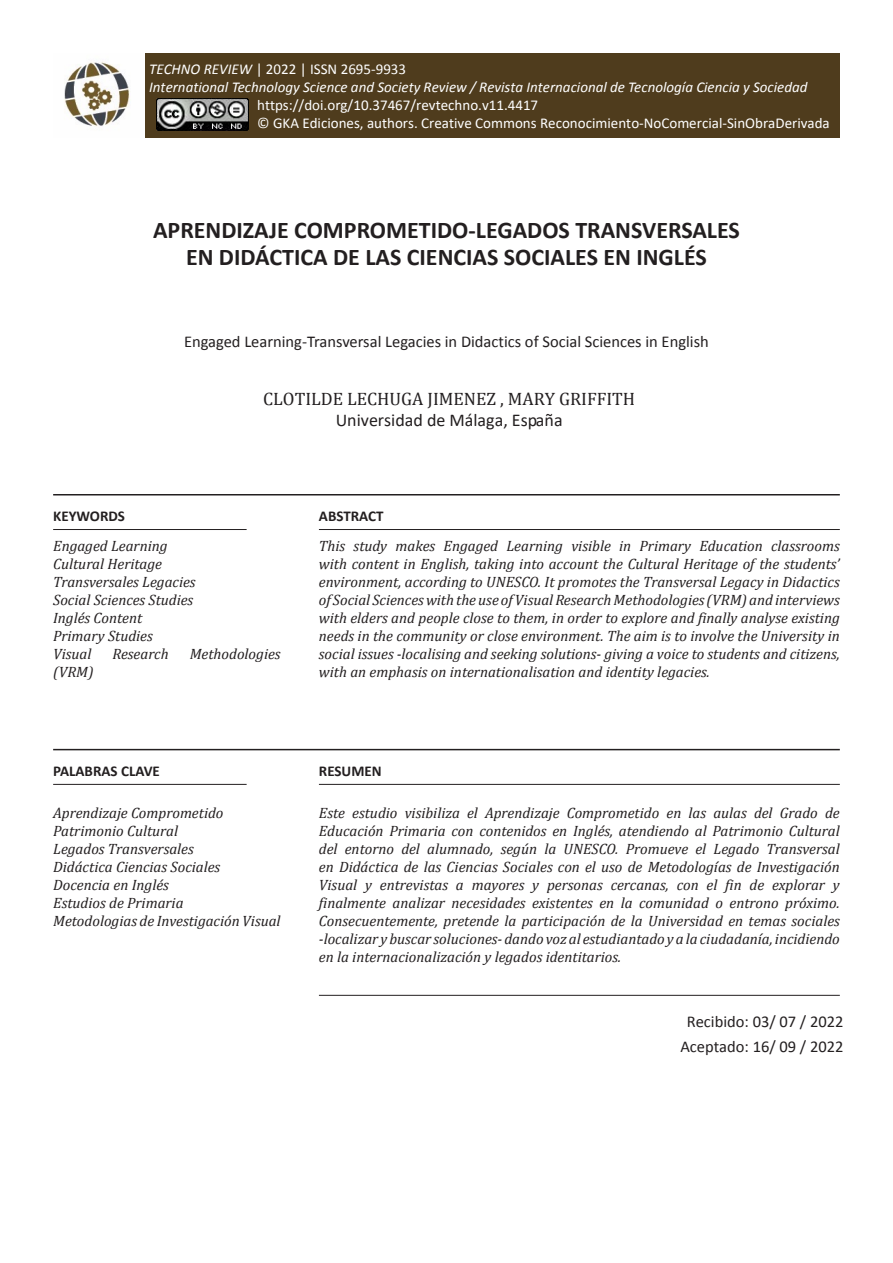
<style>
.page{position:relative;width:893px;height:1263px;background:#fff}
.page>*{position:absolute;margin:0;border:0;box-sizing:border-box;transform-origin:0 0}
.Autor{font:700 24px/27px "Calibri";color:#231f20;text-align:center}
.Autor-2{font:18px/20.5px "Cambria";color:#231f20;text-align:center}
.Autor-3{font:16.5px "Calibri";color:#231f20}
.DATE-HOME{font:16.5px/24.6px "Calibri";color:#231f20;text-align:center}
.CONTENT-HOME{font:italic 15px/18px "Cambria";color:#231f20;text-align:justify}
.t1{font:15px "Calibri";color:#fff}
.t2{font:italic 15px "Calibri";color:#fff}
.WORDS-HOME{font:700 15px "Calibri";color:#231f20}
.s1{font-style:italic}
.s2{font-family:"Calibri"}
</style>
<div class="page">
<hr style="left:53px;top:494px;width:787px;height:1px;background:#231f20">
<hr style="left:53px;top:749px;width:787px;height:1px;background:#231f20">
<hr style="left:53px;top:529px;width:194px;height:1px;background:#231f20">
<hr style="left:53px;top:784px;width:194px;height:1px;background:#231f20">
<hr style="left:319px;top:529px;width:521px;height:1px;background:#231f20">
<hr style="left:319px;top:784px;width:521px;height:1px;background:#231f20">
<hr style="left:319px;top:995px;width:521px;height:1px;background:#231f20">
<img style="left:64px;top:62px;width:66px;height:65px">
<div style="left:145px;top:53px;width:695px;height:85px;background:#4f3c1d"></div>
<img style="left:156px;top:98px;width:92px;height:33px">
<p class="t1" style="left:149px;top:60px;width:258px"><span class="s1">TECHNO REVIEW</span> | 2022 | ISSN 2695-9933</p>
<p class="t2" style="left:149px;top:78px;width:660px">International Technology Science and Society Review / Revista Internacional de Tecnología Ciencia y Sociedad</p>
<p class="t1" style="left:257px;top:96px;width:283px">https://doi.org/10.37467/revtechno.v11.4417</p>
<p class="t1" style="left:257px;top:113px;width:574px">© GKA Ediciones, authors. Creative Commons Reconocimiento-NoComercial-SinObraDerivada</p>
<p class="Autor" style="left:153px;top:215px;width:588px">APRENDIZAJE COMPROMETIDO-LEGADOS TRANSVERSALES<br>EN DIDÁCTICA DE LAS CIENCIAS SOCIALES EN INGLÉS</p>
<p class="Autor-3" style="left:184px;top:331px;width:526px">Engaged Learning-Transversal Legacies in Didactics of Social Sciences in English</p>
<p class="WORDS-HOME" style="left:53px;top:505px;width:73px">KEYWORDS</p>
<p class="Autor-2" style="left:263px;top:389px;width:374px">CLOTILDE LECHUGA JIMENEZ , MARY GRIFFITH<br><span class="s2">Universidad de Málaga, España</span></p>
<p class="WORDS-HOME" style="left:319px;top:505px;width:66px">ABSTRACT</p>
<p class="CONTENT-HOME" style="left:53px;top:536px;width:116px">Engaged Learning</p>
<p class="CONTENT-HOME" style="left:53px;top:554px;width:110px">Cultural Heritage</p>
<p class="CONTENT-HOME" style="left:53px;top:572px;width:144px">Transversales Legacies</p>
<p class="CONTENT-HOME" style="left:53px;top:590px;width:142px">Social Sciences Studies</p>
<p class="CONTENT-HOME" style="left:53px;top:608px;width:91px">Inglés Content</p>
<p class="CONTENT-HOME" style="left:53px;top:626px;width:101px">Primary Studies</p>
<p class="CONTENT-HOME" style="left:53px;top:644px;width:40px">Visual</p>
<p class="CONTENT-HOME" style="left:113px;top:644px;width:58px">Research</p>
<p class="CONTENT-HOME" style="left:190px;top:644px;width:92px">Methodologies</p>
<p class="CONTENT-HOME" style="left:53px;top:662px;width:42px">(VRM)</p>
<p class="WORDS-HOME" style="left:53px;top:760px;width:108px">PALABRAS CLAVE</p>
<p class="CONTENT-HOME" style="left:53px;top:804px;width:172px">Aprendizaje Comprometido</p>
<p class="CONTENT-HOME" style="left:53px;top:822px;width:126px">Patrimonio Cultural</p>
<p class="CONTENT-HOME" style="left:53px;top:840px;width:142px">Legados Transversales</p>
<p class="CONTENT-HOME" style="left:53px;top:858px;width:169px">Didáctica Ciencias Sociales</p>
<p class="CONTENT-HOME" style="left:53px;top:876px;width:117px">Docencia en Inglés</p>
<p class="CONTENT-HOME" style="left:53px;top:894px;width:132px">Estudios de Primaria</p>
<p class="CONTENT-HOME" style="left:53px;top:912px;width:229px">Metodologias de Investigación Visual</p>
<p class="CONTENT-HOME" style="left:319px;top:536px;width:522px">This study makes Engaged Learning visible in Primary Education classrooms with content in English, taking into account the Cultural Heritage of the students’ environment, according to UNESCO. It promotes the Transversal Legacy in Didactics of Social Sciences with the use of Visual Research Methodologies (VRM) and interviews with elders and people close to them, in order to explore and finally analyse existing needs in the community or close environment. The aim is to involve the University in social issues -localising and seeking solutions- giving a voice to students and citizens, with an emphasis on internationalisation and identity legacies.</p>
<p class="WORDS-HOME" style="left:319px;top:760px;width:64px">RESUMEN</p>
<p class="CONTENT-HOME" style="left:319px;top:804px;width:522px">Este estudio visibiliza el Aprendizaje Comprometido en las aulas del Grado de Educación Primaria con contenidos en Inglés, atendiendo al Patrimonio Cultural del entorno del alumnado, según la UNESCO. Promueve el Legado Transversal en Didáctica de las Ciencias Sociales con el uso de Metodologías de Investigación Visual y entrevistas a mayores y personas cercanas, con el fin de explorar y finalmente analizar necesidades existentes en la comunidad o entrono próximo.<br>Consecuentemente, pretende la participación de la Universidad en temas sociales -localizar y buscar soluciones- dando voz al estudiantado y a la ciudadanía, incidiendo en la internacionalización y legados identitarios.</p>
<p class="DATE-HOME" style="left:680px;top:1009px;width:165px">Recibido: 03/ 07 / 2022<br>Aceptado: 16/ 09 / 2022</p>
</div>
